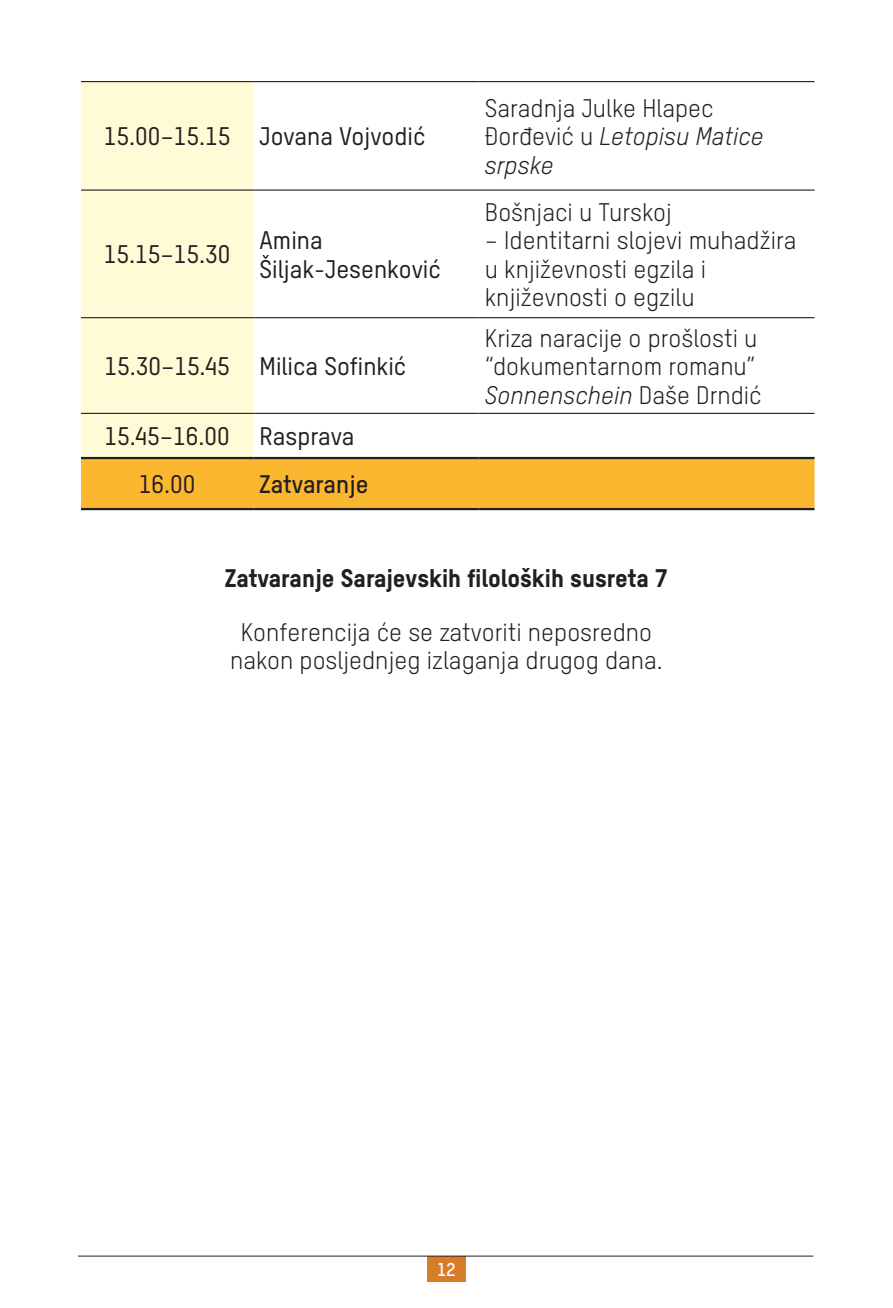
<style>
.page{position:relative;width:893px;height:1308px;background:#fff}
.page>*{position:absolute;margin:0;border:0;box-sizing:border-box;transform-origin:0 0}
.t1{font:24.75px/28.3px "T Star Pro Regular";color:#231f20}
.t2{font:24.75px/28.6px "T Star Pro Medium";color:#231f20}
.t3{font:24.75px "T Star Pro Heavy";color:#231f20}
.t4{font:24.75px "T Star Pro Bold";color:#231f20}
.t5{font:18px "T Star Pro Bold";color:#fff}
.s1{font-style:italic}
</style>
<div class="page">
<div style="left:427px;top:1256px;width:39px;height:25px;background:#d77c29"></div>
<hr style="left:78px;top:1255px;width:735px;height:1px;background:#231f20">
<div style="left:81px;top:82px;width:172px;height:375px;background:#fffbd6"></div>
<div style="left:81px;top:459px;width:733px;height:49px;background:#fcb731"></div>
<hr style="left:81px;top:457px;width:172px;height:2px;background:#231f20">
<hr style="left:253px;top:457px;width:225px;height:2px;background:#231f20">
<hr style="left:478px;top:457px;width:336px;height:2px;background:#231f20">
<hr style="left:81px;top:413px;width:172px;height:1px;background:#231f20">
<hr style="left:253px;top:413px;width:225px;height:1px;background:#231f20">
<hr style="left:478px;top:413px;width:336px;height:1px;background:#231f20">
<hr style="left:81px;top:81px;width:172px;height:1px;background:#231f20">
<hr style="left:253px;top:81px;width:225px;height:1px;background:#231f20">
<hr style="left:478px;top:81px;width:336px;height:1px;background:#231f20">
<hr style="left:81px;top:189px;width:172px;height:2px;background:#231f20">
<hr style="left:253px;top:189px;width:225px;height:2px;background:#231f20">
<hr style="left:478px;top:189px;width:336px;height:2px;background:#231f20">
<hr style="left:81px;top:317px;width:172px;height:1px;background:#231f20">
<hr style="left:253px;top:317px;width:225px;height:1px;background:#231f20">
<hr style="left:478px;top:317px;width:336px;height:1px;background:#231f20">
<hr style="left:81px;top:508px;width:172px;height:2px;background:#231f20">
<hr style="left:253px;top:508px;width:225px;height:2px;background:#231f20">
<hr style="left:478px;top:508px;width:336px;height:2px;background:#231f20">
<p class="t2" style="left:104px;top:120px;width:323px">15.00–15.15 Jovana Vojvodić</p>
<p class="t2" style="left:104px;top:238px;width:128px">15.15–15.30</p>
<p class="t2" style="left:260px;top:224px;width:183px">Amina<br>Šiljak-Jesenković</p>
<p class="t2" style="left:104px;top:350px;width:303px">15.30–15.45 Milica Sofinkić</p>
<p class="t2" style="left:139px;top:410px;width:217px;line-height:47.9px;text-indent:-34px">15.45–16.00 Rasprava<br>16.00</p>
<p class="t4" style="left:260px;top:466px;width:110px">Zatvaranje</p>
<p class="t1" style="left:485px;top:92px;width:280px">Saradnja Julke Hlapec<br>Đorđević u <span class="s1">Letopisu Matice srpske</span></p>
<p class="t1" style="left:485px;top:196px;width:189px">Bošnjaci u Turskoj</p>
<p class="t1" style="left:485px;top:224px;width:313px">– Identitarni slojevi muhadžira u književnosti egzila i književnosti o egzilu</p>
<p class="t1" style="left:485px;top:322px;width:278px">Kriza naracije o prošlosti u “dokumentarnom romanu”<br><span class="s1">Sonnenschein</span> Daše Drndić</p>
<p class="t3" style="left:225px;top:558px;width:444px">Zatvaranje Sarajevskih filoloških susreta 7</p>
<p class="t1" style="left:230px;top:616px;width:434px;text-align:center">Konferencija će se zatvoriti neposredno nakon posljednjeg izlaganja drugog dana.</p>
<p class="t5" style="left:437px;top:1256px;width:20px">12</p>
</div>
